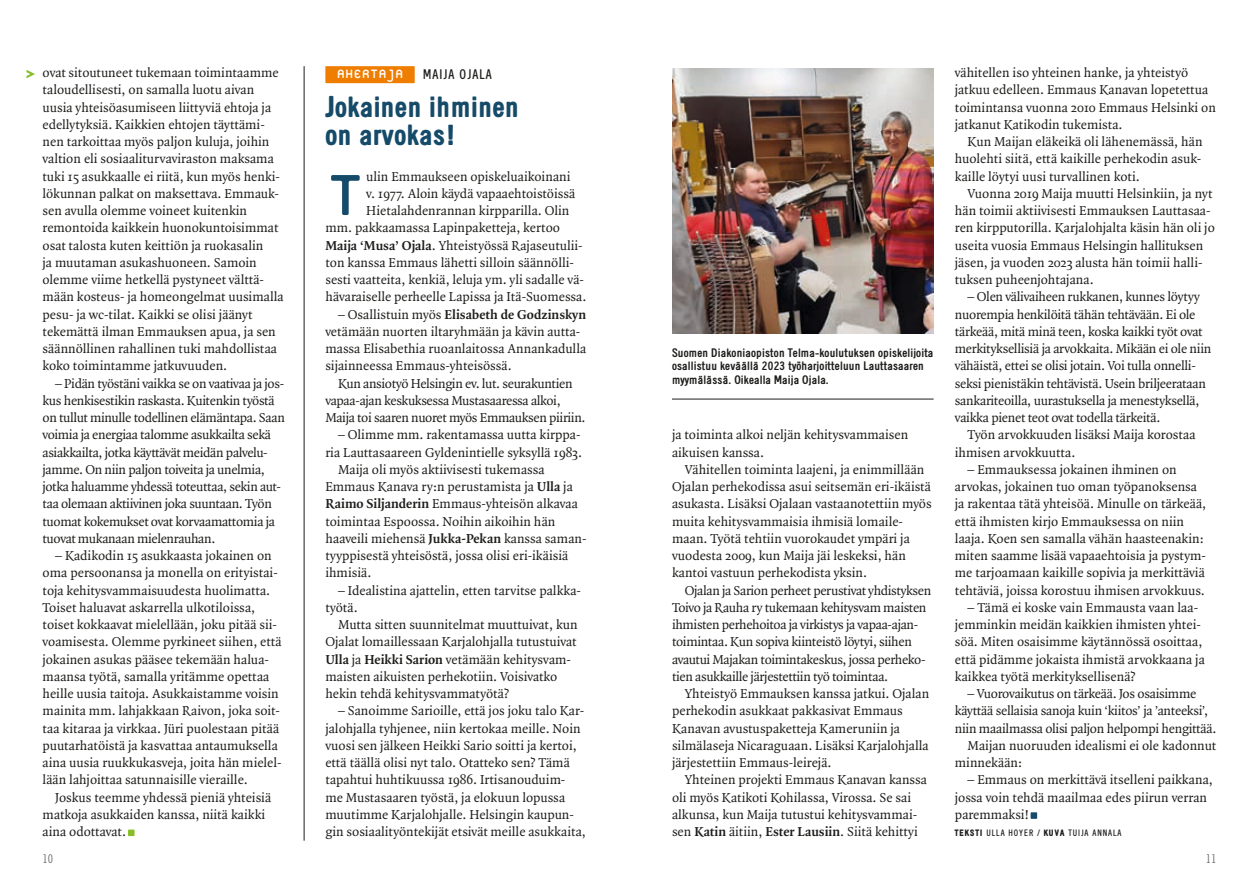
<style>
.page{position:relative;width:1259px;height:893px;background:#fff}
.page>*{position:absolute;margin:0;border:0;box-sizing:border-box;transform-origin:0 0}
.t1{font:86.55px "Platelet";color:#154a69}
.t2{font:900 29.25px/28.5px "Emmaus";color:#154a69}
.t3{font:18px "Platelet";color:#fff}
.t4{font:13.8px/17.2px "Quadraat OT";color:#1d1d1b}
.t5{font:13.8px/17.2px "Quadraat OT";letter-spacing:-.025em;color:#1d1d1b}
.t6{font:13.8px/17.2px "Quadraat OT";letter-spacing:-.02em;color:#1d1d1b}
.t7{font:13.5px "Emmausdemi";letter-spacing:.075em;color:#1d1d1b}
.t8{font:700 12px/13.5px "Emmaus";color:#1d1d1b}
.t9{font:300 12px "Emmaus";color:#70706f}
.t10{font:9px "Emmausdemi";letter-spacing:.1em;color:#1d1d1b}
.s1{font-family:"Emmaus";font-weight:900}
.s2{font-weight:700}
</style>
<div class="page">
<hr style="left:304px;top:66px;width:1px;height:775px;background:#1d1d1b">
<img style="left:672px;top:68px;width:261px;height:265px">
<div style="left:1030px;top:812px;width:7px;height:7px;background:#154a69"></div>
<div style="left:128px;top:829px;width:7px;height:7px;background:#87bd29"></div>
<svg style="left:27px;top:70px;width:8px;height:8px"></svg>
<hr style="left:672px;top:399px;width:261px;height:1px;background:#1d1d1b">
<div style="left:325px;top:66px;width:90px;height:17px;background:#ef7d00"></div>
<p class="t4" style="left:43px;top:64px;width:243px">ovat sitoutuneet tukemaan toimintaamme taloudellisesti, on samalla luotu aivan uusia yhteisöasumiseen liittyviä ehtoja ja edellytyksiä. Kaikkien ehtojen täyttämi&shy;nen tarkoittaa myös paljon kuluja, joihin valtion eli sosiaaliturvaviraston maksama tuki 15 asukkaalle ei riitä, kun myös henki&shy;lökunnan palkat on maksettava. Emmauk&shy;sen avulla olemme voineet kuitenkin remontoida kaikkein huonokuntoisimmat osat talosta kuten keittiön ja ruokasalin<br>ja muutaman asukashuoneen. Samoin olemme viime hetkellä pystyneet välttä&shy;mään kosteus- ja homeongelmat uusimalla pesu- ja wc-tilat. Kaikki se olisi jäänyt tekemättä ilman Emmauksen apua, ja sen säännöllinen rahallinen tuki mahdollistaa koko toimintamme jatkuvuuden.</p>
<p class="t5" style="left:43px;top:374px;width:244px;text-indent:13px">– Pidän työstäni vaikka se on vaativaa ja jos&shy;kus henkisestikin raskasta. Kuitenkin työstä on tullut minulle todellinen elämäntapa. Saan voimia ja energiaa talomme asukkailta sekä asiakkailta, jotka käyttävät meidän palvelu&shy;jamme. On niin paljon toiveita ja unelmia, jotka haluamme yhdessä toteuttaa, sekin aut&shy;taa olemaan aktiivinen joka suuntaan. Työn tuomat kokemukset ovat korvaamattomia ja tuovat mukanaan mielenrauhan.</p>
<p class="t4" style="left:43px;top:547px;width:241px;text-indent:13px">– Kadikodin 15 asukkaasta jokainen on oma persoonansa ja monella on erityistai&shy;toja kehitysvammaisuudesta huolimatta.<br>Toiset haluavat askarrella ulkotiloissa, toiset kokkaavat mielellään, joku pitää sii&shy;voamisesta. Olemme pyrkineet siihen, että jokainen asukas pääsee tekemään halua&shy;maansa työtä, samalla yritämme opettaa heille uusia taitoja. Asukkaistamme voisin mainita mm. lahjakkaan Raivon, joka soit&shy;taa kitaraa ja virkkaa. Jüri puolestaan pitää puutarhatöistä ja kasvattaa antaumuksella aina uusia ruukkukasveja, joita hän mielel&shy;lään lahjoittaa satunnaisille vieraille.</p>
<p class="t4" style="left:43px;top:788px;width:230px;text-indent:13px">Joskus teemme yhdessä pieniä yhteisiä matkoja asukkaiden kanssa, niitä kaikki aina odottavat.</p>
<p class="t7" style="left:423px;top:66px;width:70px">MAIJA OJALA</p>
<p class="t4" style="left:955px;top:64px;width:263px">vähitellen iso yhteinen hanke, ja yhteistyö jatkuu edelleen. Emmaus Kanavan lopetettua toimintansa vuonna 2010 Emmaus Helsinki on jatkanut Katikodin tukemista.</p>
<p class="t4" style="left:955px;top:133px;width:249px;text-align:justify;text-indent:13px">Kun Maijan eläkeikä oli lähenemässä, hän huolehti siitä, että kaikille perhekodin asuk&shy;kaille löytyi uusi turvallinen koti.</p>
<p class="t4" style="left:955px;top:185px;width:261px;text-indent:13px">Vuonna 2019 Maija muutti Helsinkiin, ja nyt hän toimii aktiivisesti Emmauksen Lauttasaa&shy;ren kirpputorilla. Karjalohjalta käsin hän oli jo useita vuosia Emmaus Helsingin hallituksen jäsen, ja vuoden 2023 alusta hän toimii halli&shy;tuksen puheenjohtajana.</p>
<p class="t6" style="left:955px;top:288px;width:258px;text-indent:13px">– Olen välivaiheen rukkanen, kunnes löytyy nuorempia henkilöitä tähän tehtävään. Ei ole tärkeää, mitä minä teen, koska kaikki työt ovat merkityksellisiä ja arvokkaita. Mikään ei ole niin vähäistä, ettei se olisi jotain. Voi tulla onnelli&shy;seksi pienistäkin tehtävistä. Usein briljeerataan sankariteoilla, uurastuksella ja menestyksellä, vaikka pienet teot ovat todella tärkeitä.</p>
<p class="t4" style="left:955px;top:426px;width:242px;text-indent:13px">Työn arvokkuuden lisäksi Maija korostaa ihmisen arvokkuutta.</p>
<p class="t4" style="left:955px;top:461px;width:253px;text-indent:13px">– Emmauksessa jokainen ihminen on arvokas, jokainen tuo oman työpanoksensa ja rakentaa tätä yhteisöä. Minulle on tärkeää, että ihmisten kirjo Emmauksessa on niin laaja. Koen sen samalla vähän haasteenakin: miten saamme lisää vapaaehtoisia ja pystym&shy;me tarjoamaan kaikille sopivia ja merkittäviä tehtäviä, joissa korostuu ihmisen arvokkuus.</p>
<p class="t4" style="left:955px;top:599px;width:251px;text-indent:13px">– Tämä ei koske vain Emmausta vaan laa&shy;jemminkin meidän kaikkien ihmisten yhtei&shy;söä. Miten osaisimme käytännössä osoittaa, että pidämme jokaista ihmistä arvokkaana ja kaikkea työtä merkityksellisenä?</p>
<p class="t6" style="left:967px;top:685px;width:230px">– Vuorovaikutus on tärkeää. Jos osaisimme</p>
<p class="t6" style="left:955px;top:702px;width:255px">käyttää sellaisia sanoja kuin ‘kiitos’ ja ’anteeksi’,</p>
<p class="t6" style="left:955px;top:719px;width:263px">niin maailmassa olisi paljon helpompi hengittää.</p>
<p class="t4" style="left:967px;top:737px;width:250px">Maijan nuoruuden idealismi ei ole kadonnut</p>
<p class="t4" style="left:955px;top:754px;width:69px">minnekään:</p>
<p class="t4" style="left:955px;top:771px;width:260px;text-indent:13px">– Emmaus on merkittävä itselleni paikkana, jossa voin tehdä maailmaa edes piirun verran paremmaksi!</p>
<p class="t10" style="left:955px;top:828px;width:168px"><span class="s1">TEKSTI</span> ULLA HOYER / <span class="s1">KUVA</span> TUIJA ANNALA</p>
<h3 class="t3" style="left:337px;top:66px;width:68px">AHERTAJA</h3>
<h2 class="t2" style="left:325px;top:92px;width:196px">Jokainen ihminen on arvokas!</h2>
<h1 class="t1" style="left:325px;top:155px;width:41px">T</h1>
<p class="t4" style="left:366px;top:167px;width:206px">ulin Emmaukseen opiskeluaikoinani</p>
<p class="t4" style="left:366px;top:185px;width:210px">v. 1977. Aloin käydä vapaaehtoistöissä</p>
<p class="t4" style="left:366px;top:202px;width:205px">Hietalahdenrannan kirpparilla. Olin</p>
<p class="t4" style="left:325px;top:219px;width:236px">mm. pakkaamassa Lapinpaketteja, kertoo</p>
<p class="t4" style="left:325px;top:236px;width:259px"><span class="s2">Maija ‘Musa’ Ojala</span>. Yhteistyössä Rajaseutulii-</p>
<p class="t4" style="left:325px;top:254px;width:250px">ton kanssa Emmaus lähetti silloin säännölli-</p>
<p class="t4" style="left:325px;top:271px;width:260px">sesti vaatteita, kenkiä, leluja ym. yli sadalle vä-</p>
<p class="t4" style="left:325px;top:288px;width:262px">hävaraiselle perheelle Lapissa ja Itä-Suomessa.</p>
<p class="t4" style="left:325px;top:305px;width:262px;text-indent:13px">– Osallistuin myös <span class="s2">Elisabeth de Godzinskyn </span>vetämään nuorten iltaryhmään ja kävin autta&shy;massa Elisabethia ruoanlaitossa Annankadulla sijainneessa Emmaus-yhteisössä.</p>
<p class="t5" style="left:325px;top:374px;width:262px;text-indent:13px">Kun ansiotyö Helsingin ev. lut. seurakuntien vapaa-ajan keskuksessa Mustasaaressa alkoi,<br>Maija toi saaren nuoret myös Emmauksen piiriin.</p>
<p class="t4" style="left:338px;top:426px;width:244px">– Olimme mm. rakentamassa uutta kirppa-</p>
<p class="t4" style="left:325px;top:443px;width:258px">ria Lauttasaareen Gyldenintielle syksyllä 1983.</p>
<p class="t4" style="left:338px;top:461px;width:208px">Maija oli myös aktiivisesti tukemassa</p>
<p class="t4" style="left:325px;top:478px;width:249px">Emmaus Kanava ry:n perustamista ja <span class="s2">Ulla</span> ja</p>
<p class="t4" style="left:325px;top:495px;width:254px"><span class="s2">Raimo Siljanderin</span> Emmaus-yhteisön alkavaa</p>
<p class="t4" style="left:325px;top:512px;width:231px">toimintaa Espoossa. Noihin aikoihin hän</p>
<p class="t4" style="left:325px;top:530px;width:263px">haaveili miehensä <span class="s2">Jukka-Pekan</span> kanssa saman-</p>
<p class="t4" style="left:325px;top:547px;width:244px">tyyppisestä yhteisöstä, jossa olisi eri-ikäisiä</p>
<p class="t4" style="left:325px;top:564px;width:48px">ihmisiä.</p>
<p class="t4" style="left:325px;top:581px;width:257px;text-indent:13px">– Idealistina ajattelin, etten tarvitse palkka&shy;työtä.</p>
<p class="t4" style="left:325px;top:616px;width:254px;text-indent:13px">Mutta sitten suunnitelmat muuttuivat, kun Ojalat lomaillessaan Karjalohjalla tutustuivat <span class="s2">Ulla</span> ja <span class="s2">Heikki Sarion</span> vetämään kehitysvam&shy;maisten aikuisten perhekotiin. Voisivatko hekin tehdä kehitysvammatyötä?</p>
<p class="t4" style="left:325px;top:702px;width:262px;text-indent:13px">– Sanoimme Sarioille, että jos joku talo Kar&shy;jalohjalla tyhjenee, niin kertokaa meille. Noin vuosi sen jälkeen Heikki Sario soitti ja kertoi, että täällä olisi nyt talo. Otatteko sen? Tämä tapahtui huhtikuussa 1986. Irtisanouduim&shy;me Mustasaaren työstä, ja elokuun lopussa muutimme Karjalohjalle. Helsingin kaupun&shy;gin sosiaalityöntekijät etsivät meille asukkaita,</p>
<p class="t8" style="left:672px;top:346px;width:263px">Suomen Diakoniaopiston Telma-koulutuksen opiskelijoita osallistuu keväällä 2023 työharjoitteluun Lauttasaaren myymälässä. Oikealla Maija Ojala.</p>
<p class="t4" style="left:672px;top:426px;width:238px">ja toiminta alkoi neljän kehitysvammaisen aikuisen kanssa.</p>
<p class="t4" style="left:672px;top:461px;width:261px;text-indent:13px">Vähitellen toiminta laajeni, ja enimmillään Ojalan perhekodissa asui seitsemän eri--ikäistä asukasta. Lisäksi Ojalaan vastaanotettiin myös muita kehitysvammaisia ihmisiä lomaile&shy;maan. Työtä tehtiin vuorokaudet ympäri ja vuodesta 2009, kun Maija jäi leskeksi, hän kantoi vastuun perhekodista yksin.</p>
<p class="t5" style="left:672px;top:581px;width:261px;text-indent:13px">Ojalan ja Sarion perheet perustivat yhdistyksen Toivo ja Rauha ry tukemaan kehitysvam maisten ihmisten perhehoitoa ja virkistys ja vapaa--ajan&shy;toimintaa. Kun sopiva kiinteistö löytyi, siihen avautui Majakan toimintakeskus, jossa perheko&shy;tien asukkaille järjestettiin työ toimintaa.</p>
<p class="t4" style="left:672px;top:685px;width:259px;text-indent:13px">Yhteistyö Emmauksen kanssa jatkui. Ojalan perhekodin asukkaat pakkasivat Emmaus Kanavan avustuspaketteja Kameruniin ja silmälaseja Nicaraguaan. Lisäksi Karjalohjalla järjestettiin Emmaus-leirejä.</p>
<p class="t4" style="left:672px;top:771px;width:256px;text-indent:13px">Yhteinen projekti Emmaus Kanavan kanssa oli myös Katikoti Kohilassa, Virossa. Se sai alkunsa, kun Maija tutustui kehitysvammai&shy;sen <span class="s2">Katin</span> äitiin, <span class="s2">Ester Lausiin</span>. Siitä kehittyi</p>
<p class="t9" style="left:43px;top:852px;width:12px">10</p>
<p class="t9" style="left:1205px;top:852px;width:12px">11</p>
</div>
